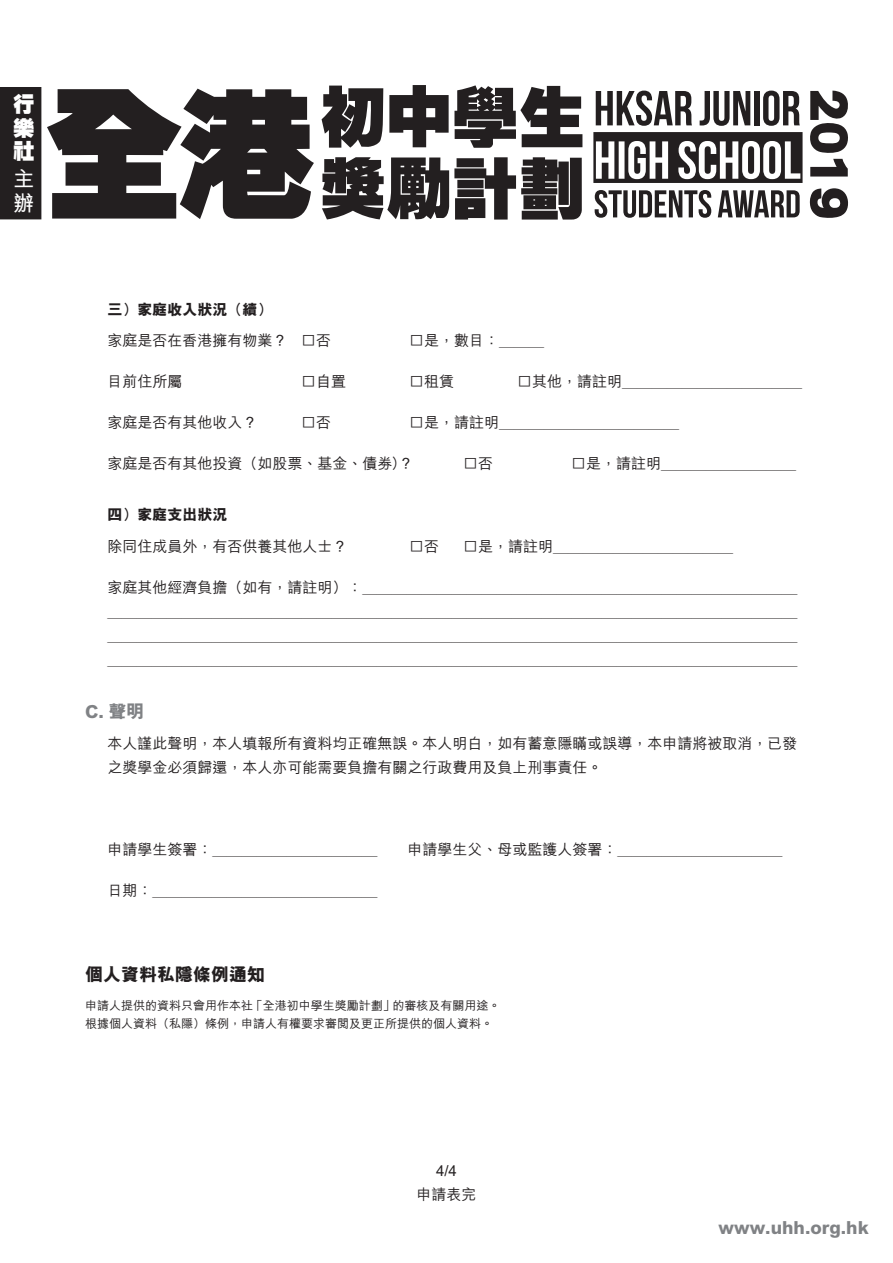
<style>
.page{position:relative;width:893px;height:1263px;background:#fff}
.page>*{position:absolute;margin:0;border:0;box-sizing:border-box;transform-origin:0 0}
.t1{font:800 21.3px/23.5px "C Hei HK";color:#fff;text-align:justify}
.t2{font:700 21.3px/23.5px "M Hei HK";color:#fff}
.t3{font:800 18px "M Hei HK";color:#808285}
.t4{font:800 18px "M Hei HK";color:#231f20}
.p_2{font:500 15px/24px "M Hei HK";color:#231f20;text-align:justify}
.t5{font:800 15px "M Hei HK";color:#231f20}
.p_2-2{font:500 12px/18px "M Hei HK";color:#231f20}
</style>
<div class="page">
<svg style="left:47px;top:89px;width:267px;height:130px"></svg>
<svg style="left:322px;top:86px;width:61px;height:62px"></svg>
<svg style="left:389px;top:85px;width:193px;height:63px"></svg>
<svg style="left:322px;top:157px;width:260px;height:63px"></svg>
<svg style="left:595px;top:190px;width:116px;height:28px"></svg>
<svg style="left:718px;top:190px;width:82px;height:27px"></svg>
<svg style="left:596px;top:91px;width:96px;height:35px"></svg>
<svg style="left:700px;top:91px;width:50px;height:35px"></svg>
<div style="left:754px;top:91px;width:6px;height:34px;background:#231f20"></div>
<svg style="left:763px;top:91px;width:37px;height:35px"></svg>
<svg style="left:593px;top:132px;width:209px;height:51px"></svg>
<svg style="left:810px;top:91px;width:38px;height:62px"></svg>
<svg style="left:810px;top:159px;width:38px;height:18px"></svg>
<svg style="left:810px;top:188px;width:38px;height:30px"></svg>
<div style="left:0;top:87px;width:41px;height:132px;background:#231f20"></div>
<p class="t1" style="left:13px;top:93px;width:22px">行樂社</p>
<p class="t2" style="left:13px;top:166px;width:21px">主辦</p>
<p class="t5" style="left:108px;top:299px;width:166px">三）家庭收入狀況（續）</p>
<p class="p_2" style="left:108px;top:327px;width:225px">家庭是否在香港擁有物業？ □否</p>
<p class="p_2" style="left:409px;top:327px;width:136px">□是，數目：＿＿＿</p>
<p class="p_2" style="left:108px;top:368px;width:76px">目前住所屬</p>
<p class="p_2" style="left:301px;top:368px;width:46px">□自置</p>
<p class="p_2" style="left:409px;top:368px;width:46px">□租賃</p>
<p class="p_2" style="left:517px;top:368px;width:287px">□其他，請註明＿＿＿＿＿＿＿＿＿＿＿＿</p>
<p class="p_2" style="left:108px;top:409px;width:151px">家庭是否有其他收入？</p>
<p class="p_2" style="left:301px;top:409px;width:31px">□否</p>
<p class="p_2" style="left:409px;top:409px;width:271px">□是，請註明＿＿＿＿＿＿＿＿＿＿＿＿</p>
<p class="p_2" style="left:108px;top:450px;width:307px">家庭是否有其他投資（如股票、基金、債劵）？</p>
<p class="p_2" style="left:463px;top:450px;width:31px">□否</p>
<p class="p_2" style="left:571px;top:450px;width:226px">□是，請註明＿＿＿＿＿＿＿＿＿</p>
<p class="t5" style="left:108px;top:504px;width:121px">四）家庭支出狀況</p>
<p class="p_2" style="left:108px;top:534px;width:241px">除同住成員外，有否供養其他人士？</p>
<p class="p_2" style="left:409px;top:534px;width:31px">□否</p>
<p class="p_2" style="left:463px;top:534px;width:271px">□是，請註明＿＿＿＿＿＿＿＿＿＿＿＿</p>
<p class="p_2" style="left:108px;top:575px;width:691px">家庭其他經濟負擔（如有，請註明）：＿＿＿＿＿＿＿＿＿＿＿＿＿＿＿＿＿＿＿＿＿＿＿＿＿＿＿＿＿＿＿＿＿＿＿＿＿＿＿＿＿＿＿＿＿＿＿＿＿＿＿＿＿＿＿＿＿＿＿＿＿＿＿＿＿＿＿＿＿＿＿＿＿＿＿＿＿＿＿＿＿＿＿＿＿＿＿＿＿＿＿＿＿＿＿＿＿＿＿＿＿＿＿＿＿＿＿＿＿＿＿＿＿＿＿＿＿＿＿＿＿＿＿＿＿＿＿＿＿＿＿＿＿＿＿＿＿＿＿＿＿＿＿＿＿＿＿＿＿＿＿＿＿＿＿＿＿＿＿＿＿＿＿＿＿＿＿</p>
<p class="t3" style="left:85px;top:699px;width:61px">C. 聲明</p>
<p class="p_2" style="left:108px;top:731px;width:691px">本人謹此聲明，本人填報所有資料均正確無誤。本人明白，如有蓄意隱瞞或誤導，本申請將被取消，已發之獎學金必須歸還，本人亦可能需要負擔有關之行政費用及負上刑事責任。</p>
<p class="p_2" style="left:108px;top:837px;width:676px">申請學生簽署：＿＿＿＿＿＿＿＿＿＿＿　　申請學生父、母或監護人簽署：＿＿＿＿＿＿＿＿＿＿＿</p>
<p class="p_2" style="left:108px;top:878px;width:271px">日期：＿＿＿＿＿＿＿＿＿＿＿＿＿＿＿</p>
<p class="t4" style="left:85px;top:962px;width:181px">個人資料私隱條例通知</p>
<p class="p_2-2" style="left:85px;top:995px;width:417px">申請人提供的資料只會用作本社「全港初中學生獎勵計劃」的審核及有關用途。根據個人資料（私隱）條例，申請人有權要求審閱及更正所提供的個人資料。</p>
<p class="p_2" style="left:416px;top:1158px;width:61px;text-align:center">4/4<br>申請表完</p>
<p class="t3" style="left:718px;top:1215px;width:152px">www.uhh.org.hk</p>
</div>
